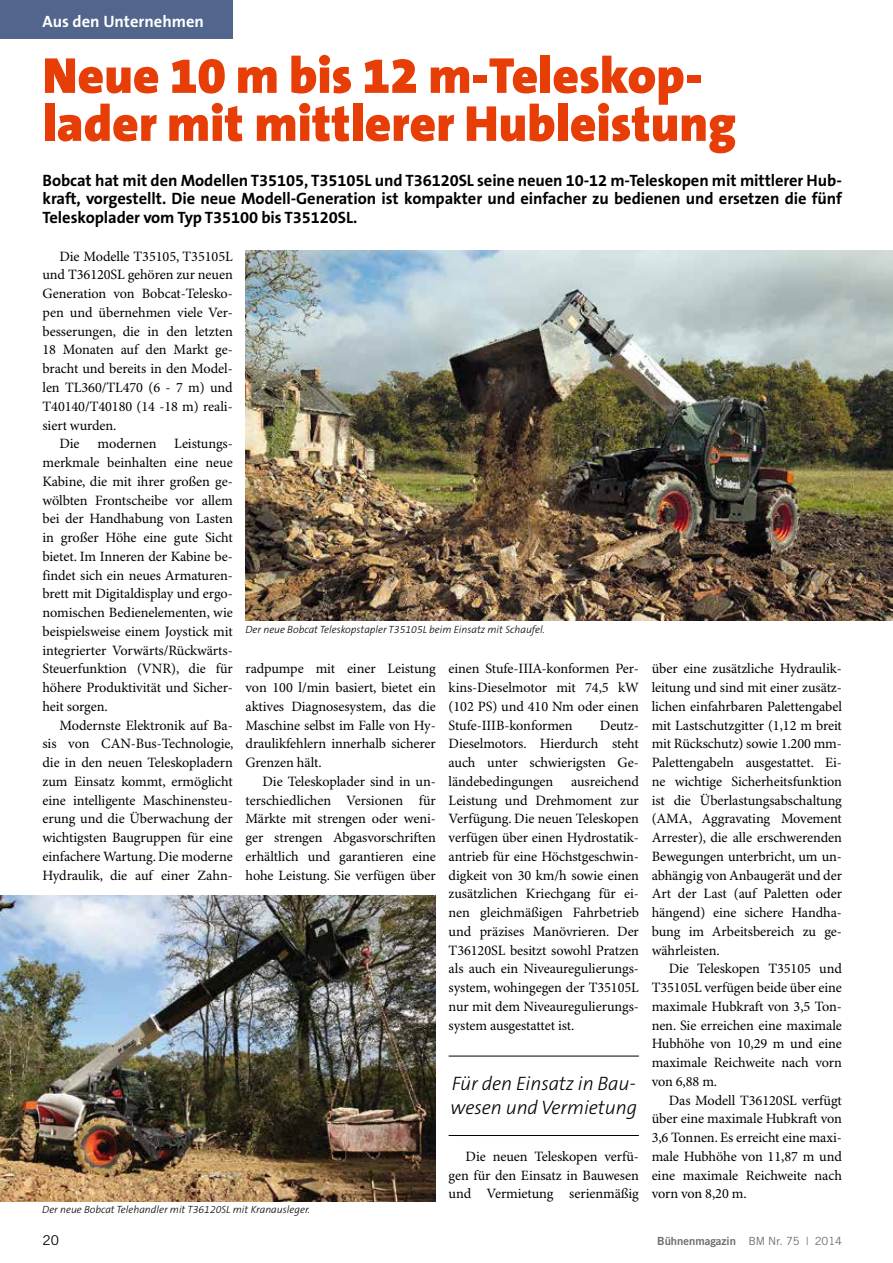
<style>
.page{position:relative;width:893px;height:1263px;background:#fff}
.page>*{position:absolute;margin:0;border:0;box-sizing:border-box;transform-origin:0 0}
.t1{font:900 51px/48px "The Sans B9";color:#e73e07}
.t2{font:italic 300 19.5px/23.4px "The Sans B3";letter-spacing:-.005em;color:#000}
.t3{font:700 16.5px/18.8px "The Sans B7";letter-spacing:-.005em;color:#000;text-align:justify}
.t4{font:700 16.5px "The Sans B7";color:#fff}
.t5{font:14.25px/18.8px "Minion Pro";letter-spacing:-.005em;color:#000;text-align:justify}
.t6{font:13.5px "Trade Gothic";color:#000}
.t7{font:11.25px "Trade Gothic Bold Two";color:#6e6e6e}
.t8{font:italic 300 10.5px "The Sans B3";color:#000}
.s1{font-family:"Trade Gothic"}
</style>
<div class="page">
<div style="left:0;top:0;width:233px;height:39px;background:#51658d"></div>
<hr style="left:449px;top:1056px;width:190px;height:1px;background:#000">
<hr style="left:449px;top:1135px;width:190px;height:1px;background:#000">
<img style="left:246px;top:250px;width:647px;height:371px">
<img style="left:0;top:895px;width:436px;height:306px">
<p class="t4" style="left:43px;top:13px;width:163px">Aus den Unternehmen</p>
<h1 class="t1" style="left:43px;top:53px;width:695px">Neue 10 m bis 12 m-Teleskop&shy;lader mit mittlerer Hubleistung</h1>
<p class="t3" style="left:43px;top:171px;width:801px">Bobcat hat mit den Modellen T35105, T35105L und T36120SL seine neuen 10-12 m-Teleskopen mit mittlerer Hub&shy;kraft, vorgestellt. Die neue Modell-Generation ist kompakter und einfacher zu bedienen und ersetzen die fünf Teleskoplader vom Typ T35100 bis T35120SL.</p>
<p class="t5" style="left:60px;top:247px;width:175px">Die Modelle T35105, T35105L</p>
<p class="t5" style="left:43px;top:266px;width:192px">und T36120SL gehören zur neuen</p>
<p class="t5" style="left:43px;top:285px;width:192px">Generation von Bobcat-Telesko-</p>
<p class="t5" style="left:43px;top:304px;width:192px">pen und übernehmen viele Ver-</p>
<p class="t5" style="left:43px;top:322px;width:192px">besserungen, die in den letzten</p>
<p class="t5" style="left:43px;top:341px;width:192px">18 Monaten auf den Markt ge-</p>
<p class="t5" style="left:43px;top:360px;width:192px">bracht und bereits in den Model-</p>
<p class="t5" style="left:43px;top:379px;width:192px">len TL360/TL470 (6 - 7 m) und</p>
<p class="t5" style="left:43px;top:397px;width:192px">T40140/T40180 (14 -18 m) reali-</p>
<p class="t5" style="left:43px;top:416px;width:76px">siert wurden.</p>
<p class="t5" style="left:60px;top:435px;width:22px">Die</p>
<p class="t5" style="left:98px;top:435px;width:60px">modernen</p>
<p class="t5" style="left:43px;top:435px;width:192px;text-indent:132px">Leistungs&shy;merkmale beinhalten eine neue Kabine, die mit ihrer großen ge&shy;wölbten Frontscheibe vor allem bei der Handhabung von Lasten in großer Höhe eine gute Sicht bietet. Im Inneren der Kabine be&shy;findet sich ein neues Armaturen&shy;brett mit Digitaldisplay und ergo&shy;nomischen Bedienelementen, wie beispielsweise einem Joystick mit integrierter Vorwärts/Rückwärts-Steuerfunktion (VNR), die für höhere Produktivität und Sicher&shy;heit sorgen.</p>
<p class="t5" style="left:43px;top:716px;width:193px;text-indent:17px">Modernste Elektronik auf Ba&shy;sis von CAN-Bus-Technologie, die in den neuen Teleskopladern zum Einsatz kommt, ermöglicht eine intelligente Maschinensteu&shy;erung und die Überwachung der wichtigsten Baugruppen für eine einfachere Wartung. Die moderne Hydraulik, die auf einer Zahn-</p>
<p class="t8" style="left:246px;top:624px;width:301px">Der neue Bobcat Teleskopstapler T35105L beim Einsatz mit Schaufel.</p>
<p class="t5" style="left:449px;top:660px;width:192px">einen Stufe-IIIA-konformen Per&shy;kins-Dieselmotor mit 74,5 kW (102 PS) und 410 Nm oder einen Stufe-IIIB-konformen</p>
<p class="t5" style="left:652px;top:660px;width:192px">über eine zusätzliche Hydraulik&shy;leitung und sind mit einer zusätz&shy;lichen einfahrbaren Palettengabel mit Lastschutzgitter (1,12 m breit mit Rückschutz) sowie 1.200 mm-Palettengabeln ausgestattet. Ei&shy;ne wichtige Sicherheitsfunktion ist die Überlastungsabschaltung (AMA, Aggravating Movement Arrester), die alle erschwerenden Bewegungen unterbricht, um un&shy;abhängig von Anbaugerät und der Art der Last (auf Paletten oder hängend) eine sichere Handha&shy;bung im Arbeitsbereich zu ge&shy;währleisten.</p>
<p class="t5" style="left:652px;top:960px;width:192px;text-indent:17px">Die Teleskopen T35105 und T35105L verfügen beide über eine maximale Hubkraft von 3,5 Ton&shy;nen. Sie erreichen eine maximale Hubhöhe von 10,29 m und eine maximale Reichweite nach vorn von 6,88 m.</p>
<p class="t5" style="left:652px;top:1091px;width:192px;text-indent:17px">Das Modell T36120SL verfügt über eine maximale Hubkraft von 3,6 Tonnen. Es erreicht eine maxi&shy;male Hubhöhe von 11,87 m und eine maximale Reichweite nach vorn von 8,20 m.</p>
<p class="t5" style="left:246px;top:660px;width:192px">radpumpe mit einer Leistung von 100 l/min basiert, bietet ein aktives Diagnosesystem, das die Maschine selbst im Falle von Hy&shy;draulikfehlern innerhalb sicherer Grenzen hält.</p>
<p class="t5" style="left:246px;top:772px;width:192px;text-indent:17px">Die Teleskoplader sind in un&shy;terschiedlichen Versionen für Märkte mit strengen oder weni&shy;ger strengen Abgasvorschriften erhältlich und garantieren eine hohe Leistung. Sie verfügen über</p>
<p class="t5" style="left:449px;top:716px;width:192px;text-indent:151px">Deutz-Dieselmotors. Hierdurch steht auch unter schwierigsten Ge&shy;ländebedingungen ausreichend Leistung und Drehmoment zur Verfügung. Die neuen Teleskopen verfügen über einen Hydrostatik&shy;antrieb für eine Höchstgeschwin&shy;digkeit von 30 km/h sowie einen zusätzlichen Kriechgang für ei&shy;nen gleichmäßigen Fahrbetrieb und präzises Manövrieren. Der T36120SL besitzt sowohl Pratzen als auch ein Niveauregulierungs&shy;system, wohingegen der T35105L nur mit dem Niveauregulierungs&shy;system ausgestattet ist.</p>
<h2 class="t2" style="left:450px;top:1073px;width:188px">Für den Einsatz in Bau&shy;wesen und Vermietung</h2>
<p class="t5" style="left:449px;top:1147px;width:192px;text-indent:17px">Die neuen Teleskopen verfü&shy;gen für den Einsatz in Bauwesen und Vermietung serienmäßig</p>
<p class="t8" style="left:42px;top:1204px;width:269px">Der neue Bobcat Telehandler mit T36120SL mit Kranausleger.</p>
<p class="t6" style="left:43px;top:1232px;width:18px">20</p>
<p class="t7" style="left:657px;top:1234px;width:186px">Bühnenmagazin <span class="s1">BM Nr. 75 | 2014</span></p>
</div>
